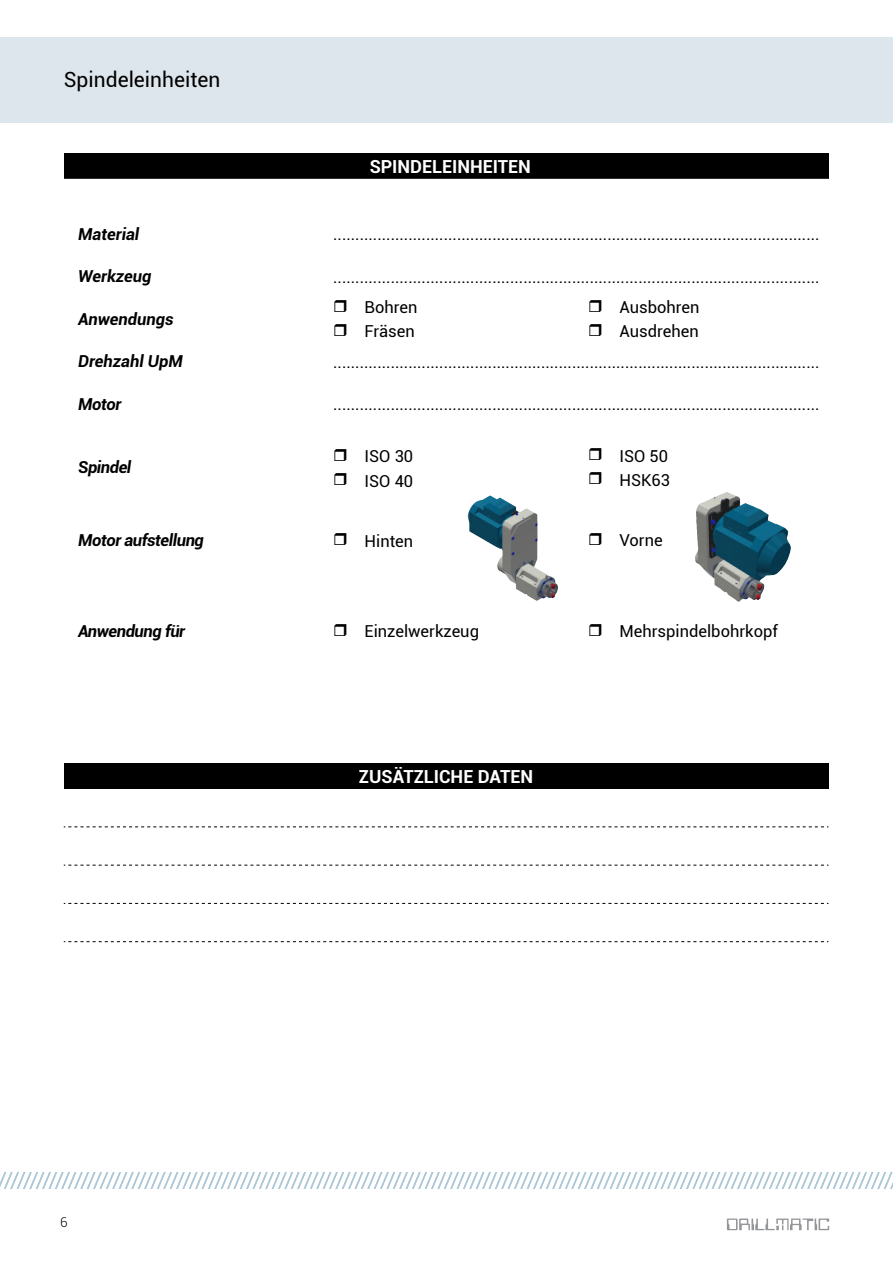
<style>
.page{position:relative;width:893px;height:1263px;background:#fff}
.page>*{position:absolute;margin:0;border:0;box-sizing:border-box;transform-origin:0 0}
.t1{font:21px "Roboto";color:#000}
.t2{font:700 18px "Roboto";color:#fff}
.t3{font:16.5px/24px "Roboto";color:#000}
.t4{font:italic 700 16.5px "Roboto";letter-spacing:-.025em;color:#000}
.t5{font:italic 700 16.5px "Roboto";color:#000}
.t6{font:300 13.5px "Roboto";color:#000}
</style>
<div class="page">
<svg style="left:727px;top:1218px;width:102px;height:12px"></svg>
<div style="left:0;top:37px;width:893px;height:85px;background:#dde6ec"></div>
<img style="left:468px;top:495px;width:90px;height:106px">
<img style="left:695px;top:492px;width:96px;height:110px">
<div style="left:64px;top:153px;width:764px;height:26px;background:#000"></div>
<div style="left:64px;top:763px;width:764px;height:25px;background:#000"></div>
<svg style="left:64px;top:826px;width:764px;height:1px"></svg>
<svg style="left:64px;top:865px;width:764px;height:1px"></svg>
<svg style="left:64px;top:903px;width:764px;height:1px"></svg>
<svg style="left:64px;top:941px;width:764px;height:1px"></svg>
<svg style="left:0;top:1172px;width:893px;height:16px"></svg>
<p class="t1" style="left:64px;top:70px;width:158px">Spindeleinheiten</p>
<p class="t2" style="left:370px;top:156px;width:163px">SPINDElEINHEITEN</p>
<p class="t5" style="left:78px;top:227px;width:63px">Material</p>
<p class="t3" style="left:333px;top:224px;width:488px">..............................................................................................................</p>
<p class="t5" style="left:78px;top:269px;width:75px">Werkzeug</p>
<p class="t3" style="left:333px;top:266px;width:488px">..............................................................................................................</p>
<p class="t5" style="left:78px;top:312px;width:97px">Anwendungs</p>
<p class="t3" style="left:365px;top:296px;width:54px">Bohren<br>Fräsen</p>
<p class="t3" style="left:619px;top:296px;width:82px">Ausbohren<br>Ausdrehen</p>
<p class="t5" style="left:78px;top:354px;width:106px">Drehzahl UpM</p>
<p class="t3" style="left:333px;top:351px;width:488px">..............................................................................................................</p>
<p class="t4" style="left:78px;top:397px;width:44px">Motor</p>
<p class="t3" style="left:333px;top:394px;width:488px">..............................................................................................................</p>
<p class="t4" style="left:78px;top:460px;width:55px">Spindel</p>
<p class="t3" style="left:365px;top:446px;width:50px">ISO 30<br>ISO 40</p>
<p class="t3" style="left:619px;top:445px;width:52px">ISO 50<br>HSK63</p>
<p class="t4" style="left:78px;top:533px;width:127px">Motor aufstellung</p>
<p class="t3" style="left:365px;top:530px;width:50px">Hinten</p>
<p class="t3" style="left:619px;top:530px;width:45px">Vorne</p>
<p class="t4" style="left:78px;top:624px;width:108px">Anwendung für</p>
<p class="t3" style="left:365px;top:620px;width:116px">Einzelwerkzeug</p>
<p class="t3" style="left:619px;top:620px;width:160px">Mehrspindelbohrkopf</p>
<p class="t6" style="left:60px;top:1215px;width:9px">6</p>
<p class="t2" style="left:359px;top:766px;width:176px">ZUSÄTZlICHE DATEN</p>
</div>
